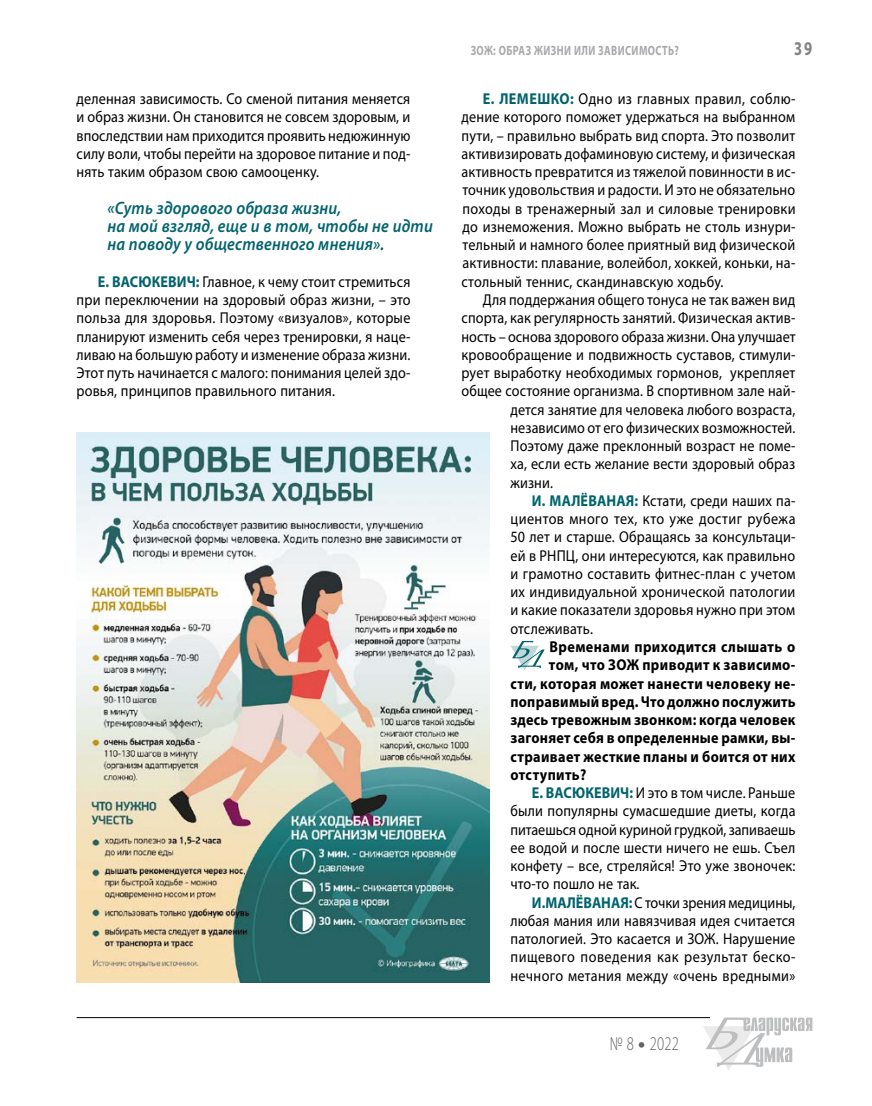
<style>
.page{position:relative;width:872px;height:1106px;background:#fff}
.page>*{position:absolute;margin:0;border:0;box-sizing:border-box;transform-origin:0 0}
.t1{font:300 19.5px "Myriad Pro";color:#636466;scale:.75 1}
.t2{font:700 19.5px "Myriad Pro";color:#808285;scale:.75 1}
.t3{font:italic 600 18px/18.3px "Myriad Pro";letter-spacing:.01em;color:#00636d;scale:.9 1}
.t4{font:15.75px/18.3px "Myriad Pro";letter-spacing:.01em;color:#000;text-align:justify;scale:.9 1}
.t5{font:700 15.75px "Myriad Pro";letter-spacing:.02em;color:#000;scale:.9 1}
.t6{font:15.75px "Myriad Pro";letter-spacing:.035em;color:#000;scale:.9 1}
.t7{font:15.75px "Myriad Pro";letter-spacing:.03em;color:#000;scale:.9 1}
.t8{font:700 13.5px "Myriad Pro";letter-spacing:.04em;color:#a7a9ac;scale:.75 1}
.s1{font-weight:700;color:#00636d}
.s2{font-weight:900}
</style>
<div class="page">
<hr style="left:77px;top:1017px;width:633px;height:1px;background:#000">
<svg style="left:703px;top:1017px;width:109px;height:53px"></svg>
<svg style="left:511px;top:641px;width:33px;height:29px"></svg>
<img style="left:77px;top:433px;width:412px;height:549px">
<p class="t4" style="left:77px;top:89px;width:372px">деленная зависимость. Со сменой питания меняется и образ жизни. Он становится не совсем здоровым, и впоследствии нам приходится проявить недюжинную силу воли, чтобы перейти на здоровое питание и под&shy;нять таким образом свою самооценку.</p>
<p class="t3" style="left:107px;top:198px;width:363px">«Суть здорового образа жизни,<br>на мой взгляд, еще и в том, чтобы не идти на поводу у общественного мнения».</p>
<p class="t4" style="left:77px;top:272px;width:373px;text-indent:21px"><span class="s1">Е. ВАСЮКЕВИЧ:</span> Главное, к чему стоит стремиться при переключении на здоровый образ жизни, – это польза для здоровья. Поэтому «визуалов», которые планируют изменить себя через тренировки, я наце&shy;ливаю на большую работу и изменение образа жизни.<br>Этот путь начинается с малого: понимания целей здо&shy;ровья, принципов правильного питания.</p>
<p class="t8" style="left:471px;top:42px;width:279px">ЗОЖ: ОБРАЗ ЖИЗНИ ИЛИ ЗАВИСИМОСТЬ?</p>
<p class="t2" style="left:794px;top:36px;width:26px">39</p>
<p class="t4" style="left:461px;top:89px;width:373px;text-indent:21px"><span class="s1">Е. ЛЕМЕШКО:</span> Одно из главных правил, соблю&shy;дение которого поможет удержаться на выбранном пути, – правильно выбрать вид спорта. Это позволит активизировать дофаминовую систему, и физическая активность превратится из тяжелой повинности в ис&shy;точник удовольствия и радости. И это не обязательно походы в тренажерный зал и силовые тренировки до изнеможения. Можно выбрать не столь изнури&shy;тельный и намного более приятный вид физической активности: плавание, волейбол, хоккей, коньки, на&shy;стольный теннис, скандинавскую ходьбу.</p>
<p class="t4" style="left:483px;top:290px;width:349px">Для поддержания общего тонуса не так важен вид</p>
<p class="t4" style="left:461px;top:308px;width:372px">спорта, как регулярность занятий. Физическая актив-</p>
<p class="t4" style="left:461px;top:327px;width:372px">ность – основа здорового образа жизни. Она улучшает</p>
<p class="t4" style="left:461px;top:345px;width:372px">кровообращение и подвижность суставов, стимули-</p>
<p class="t4" style="left:461px;top:363px;width:372px">рует выработку необходимых гормонов, укрепляет</p>
<p class="t4" style="left:461px;top:381px;width:372px">общее состояние организма. В спортивном зале най-</p>
<p class="t4" style="left:510px;top:400px;width:318px">дется занятие для человека любого возраста,</p>
<p class="t4" style="left:510px;top:418px;width:318px">независимо от его физических возможностей.</p>
<p class="t4" style="left:510px;top:436px;width:318px">Поэтому даже преклонный возраст не поме-</p>
<p class="t4" style="left:510px;top:454px;width:318px">ха, если есть желание вести здоровый образ</p>
<p class="t4" style="left:510px;top:473px;width:49px">жизни.</p>
<p class="t4" style="left:532px;top:491px;width:294px"><span class="s1">И. МАЛЁВАНАЯ:</span> Кстати, среди наших па-</p>
<p class="t7" style="left:510px;top:509px;width:318px">циентов много тех, кто уже достиг рубежа</p>
<p class="t4" style="left:510px;top:527px;width:318px">50 лет и старше. Обращаясь за консультаци-</p>
<p class="t4" style="left:510px;top:546px;width:318px">ей в РНПЦ, они интересуются, как правильно</p>
<p class="t4" style="left:510px;top:564px;width:318px">и грамотно составить фитнес-план с учетом</p>
<p class="t4" style="left:510px;top:582px;width:318px">их индивидуальной хронической патологии</p>
<p class="t4" style="left:510px;top:601px;width:318px">и какие показатели здоровья нужно при этом</p>
<p class="t4" style="left:510px;top:619px;width:93px">отслеживать.</p>
<p class="t5" style="left:549px;top:636px;width:275px">Временами приходится слышать о</p>
<p class="t5" style="left:549px;top:654px;width:275px">том, что ЗОЖ приводит к зависимо-</p>
<p class="t5" style="left:510px;top:673px;width:318px">сти, которая может нанести человеку не-</p>
<p class="t5" style="left:510px;top:691px;width:318px">поправимый вред. Что должно послужить</p>
<p class="t5" style="left:510px;top:709px;width:318px">здесь тревожным звонком: когда человек</p>
<p class="t5" style="left:510px;top:727px;width:318px">загоняет себя в определенные рамки, вы-</p>
<p class="t5" style="left:510px;top:746px;width:318px">страивает жесткие планы и боится от них</p>
<p class="t5" style="left:510px;top:764px;width:86px">отступить?</p>
<p class="t4" style="left:532px;top:783px;width:294px"><span class="s1">Е. ВАСЮКЕВИЧ:</span> И это в том числе. Раньше</p>
<p class="t4" style="left:510px;top:801px;width:318px">были популярны сумасшедшие диеты, когда</p>
<p class="t4" style="left:510px;top:820px;width:318px">питаешься одной куриной грудкой, запиваешь</p>
<p class="t4" style="left:510px;top:838px;width:318px">ее водой и после шести ничего не ешь. Съел</p>
<p class="t4" style="left:510px;top:856px;width:318px">конфету – все, стреляйся! Это уже звоночек:</p>
<p class="t4" style="left:510px;top:874px;width:145px">что-то пошло не так.</p>
<p class="t4" style="left:532px;top:893px;width:294px"><span class="s1">И.МАЛЁВАНАЯ:</span> С точки зрения медицины,</p>
<p class="t4" style="left:510px;top:911px;width:318px">любая мания или навязчивая идея считается</p>
<p class="t4" style="left:510px;top:929px;width:318px">патологией. Это касается и ЗОЖ. Нарушение</p>
<p class="t6" style="left:510px;top:947px;width:318px">пищевого поведения как результат беско-</p>
<p class="t4" style="left:510px;top:966px;width:318px">нечного метания между «очень вредными»</p>
<p class="t1" style="left:609px;top:1032px;width:94px">№ 8 <span class="s2">•</span> 2022</p>
</div>
